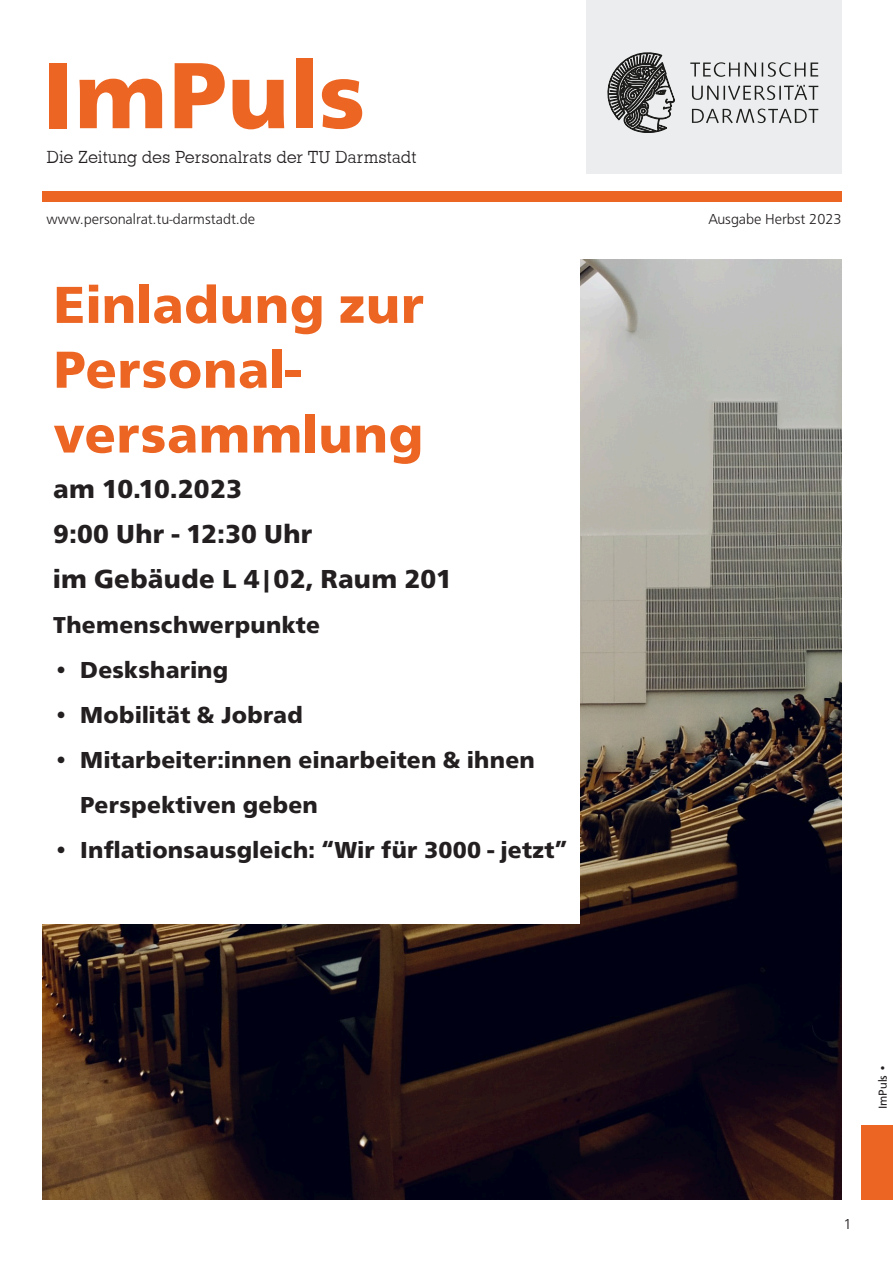
<style>
.page{position:relative;width:893px;height:1263px;background:#fff}
.page>*{position:absolute;margin:0;border:0;box-sizing:border-box;transform-origin:0 0}
.t1{font:800 97.5px "Front Page Pro";letter-spacing:.01em;color:#ec6523}
.t2{font:800 54px/64.8px "Front Page Pro";letter-spacing:.01em;color:#ec6523}
.t3{font:800 27px/45px "Front Page Pro";letter-spacing:.01em;color:#231f20}
.t4{font:800 24px/45px "Front Page Pro";letter-spacing:.01em;color:#231f20}
.t5{font:300 18px "Stafford Pro";letter-spacing:-.005em;color:#231f20}
.t6{font:300 15px "Front Page Pro";color:#231f20}
.t7{font:300 15px "Front Page Pro";color:#231f20;scale:1.1 1}
.t8{font:12px "Front Page Pro";color:#231f20}
.s1{font-weight:300}
</style>
<div class="page">
<div style="left:586px;top:0;width:255px;height:173px;background:#ebedee"></div>
<div style="left:42px;top:191px;width:799px;height:11px;background:#ec6523"></div>
<img style="left:43px;top:259px;width:799px;height:940px">
<div style="left:42px;top:256px;width:538px;height:667px;background:#fff"></div>
<div style="left:861px;top:1125px;width:32px;height:74px;background:#ec6523"></div>
<svg style="left:607px;top:52px;width:67px;height:81px"></svg>
<svg style="left:690px;top:62px;width:128px;height:61px"></svg>
<h1 class="t1" style="left:42px;top:59px;width:325px">ImPuls</h1>
<p class="t5" style="left:47px;top:151px;width:372px">Die Zeitung des Personalrats der TU Darmstadt</p>
<p class="t6" style="left:47px;top:213px;width:210px">www.personalrat.tu-darmstadt.de</p>
<p class="t6" style="left:708px;top:213px;width:135px">Ausgabe Herbst 2023</p>
<h2 class="t2" style="left:53px;top:277px;width:372px">Einladung zur<br>Personal&shy;versammlung</h2>
<p class="t3" style="left:53px;top:468px;width:400px">am 10.10.2023<br>9:00 Uhr - 12:30 Uhr<br>im Gebäude L 4|02, Raum 201</p>
<p class="t4" style="left:53px;top:604px;width:268px">Themenschwerpunkte</p>
<p class="t4" style="left:53px;top:649px;width:176px">• Desksharing</p>
<p class="t4" style="left:53px;top:694px;width:251px">• Mobilität &amp; Jobrad</p>
<p class="t4" style="left:80px;top:739px;width:456px;text-indent:-27px">• Mitarbeiter:innen einarbeiten &amp; ihnen<br>Perspektiven geben</p>
<p class="t4" style="left:53px;top:829px;width:516px">• Inflationsausgleich: “Wir für 3000 - jetzt”</p>
<p class="t8" style="left:878px;top:1109px;width:46px;rotate:-90deg">ImPuls <span class="s1">•</span></p>
<p class="t7" style="left:843px;top:1218px;width:10px">1</p>
</div>
